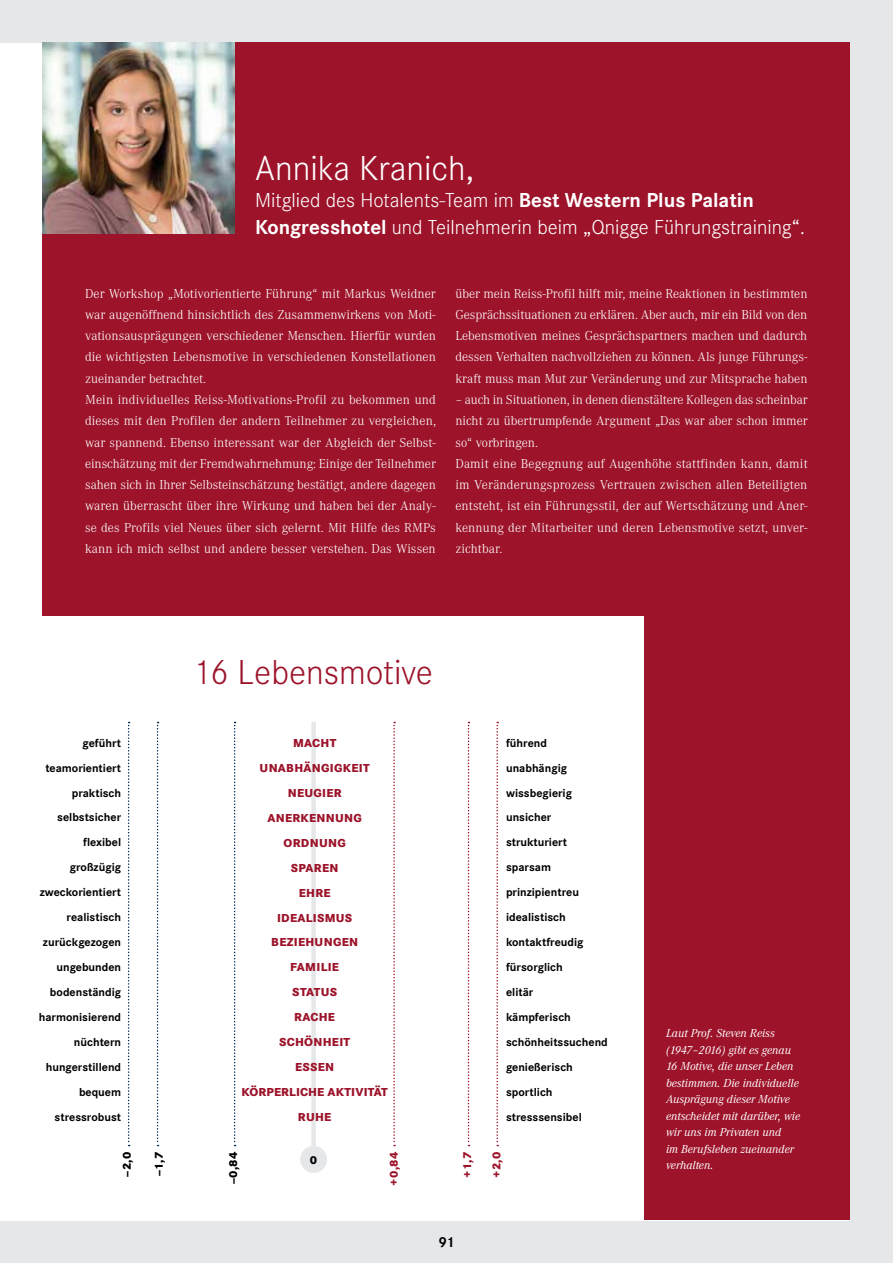
<style>
.page{position:relative;width:893px;height:1263px;background:#e6e7e8}
.page>*{position:absolute;margin:0;border:0;box-sizing:border-box;transform-origin:0 0}
.t1{font:300 36px "Corporate S";color:#fff}
.t2{font:300 36px "Corporate S";color:#9c132a}
.t3{font:300 21px/27px "Corporate S";color:#fff}
.t4{font:700 15px "Corporate S";color:#000}
.t5{font:300 13.5px/21.3px "Corporate A";letter-spacing:.005em;color:#fff}
.t6{font:700 12px/24.9px "Corporate S";color:#000;text-align:right}
.t7{font:italic 12px/16.5px "Corporate A";color:#fff}
.t8{font:800 12px/24.9px "Corporate S";letter-spacing:.025em;color:#9c132a;text-align:center}
.t9{font:800 12px "Corporate S";color:#000}
.s1{font-weight:700}
</style>
<div class="page">
<div style="left:0;top:43px;width:850px;height:1177px;background:#fff"></div>
<div style="left:43px;top:42px;width:807px;height:1178px;background:#9c132a"></div>
<div style="left:0;top:616px;width:643px;height:604px;background:#fff"></div>
<img style="left:43px;top:42px;width:191px;height:192px">
<svg style="left:128px;top:722px;width:2px;height:424px"></svg>
<div style="left:311px;top:722px;width:5px;height:427px;background:#e6e7e8"></div>
<div style="left:300px;top:1146px;width:27px;height:27px;background:#e6e7e8;border-radius:50%"></div>
<svg style="left:496px;top:722px;width:2px;height:424px"></svg>
<svg style="left:393px;top:722px;width:2px;height:424px"></svg>
<svg style="left:468px;top:722px;width:1px;height:424px"></svg>
<svg style="left:234px;top:722px;width:2px;height:424px"></svg>
<svg style="left:157px;top:722px;width:2px;height:424px"></svg>
<h1 class="t1" style="left:255px;top:148px;width:220px">Annika Kranich,</h1>
<h2 class="t3" style="left:255px;top:187px;width:552px">Mitglied des H otalents-Team im <span class="s1">Best Western Plus Palatin<br>Kongresshotel</span> und Teilnehmerin beim „Qnigge Führungstraining“.</h2>
<p class="t5" style="left:85px;top:283px;width:352px">Der Workshop „Motivorientierte Führung“ mit Markus Weidner war augenöffnend hinsichtlich des Zusammenwirkens von Moti&shy;vationsausprägungen verschiedener Menschen. Hierfür wurden die wichtigsten Lebensmotive in verschiedenen Konstellationen zueinander betrachtet.<br>Mein individuelles Reiss-Motivations-Profil zu bekommen und dieses mit den Profilen der andern Teilnehmer zu vergleichen, war spannend. Ebenso interessant war der Abgleich der Selbst&shy;einschätzung mit der Fremdwahrnehmung: Einige der Teilnehmer sahen sich in Ihrer Selbsteinschätzung bestätigt, andere dagegen waren überrascht über ihre Wirkung und haben bei der Analy&shy;se des Profils viel Neues über sich gelernt. Mit Hilfe des RMPs kann ich mich selbst und andere besser verstehen. Das Wissen</p>
<p class="t5" style="left:455px;top:283px;width:354px;text-align:justify">über mein Reiss-Profil hilft mir, meine Reaktionen in bestimmten Gesprächssituationen zu erklären. Aber auch, mir ein Bild von den Lebensmotiven meines Gesprächspartners machen und dadurch dessen Verhalten nachvollziehen zu können. Als junge Führungs&shy;kraft muss man Mut zur Veränderung und zur Mitsprache haben</p>
<p class="t5" style="left:455px;top:389px;width:354px">– auch in Situationen, in denen dienstältere Kollegen das scheinbar nicht zu übertrumpfende Argument „Das war aber schon immer so“ vorbringen.<br>Damit eine Begegnung auf Augenhöhe stattfinden kann, damit im Veränderungsprozess Vertrauen zwischen allen Beteiligten entsteht, ist ein Führungsstil, der auf Wertschätzung und Aner&shy;kennung der Mitarbeiter und deren Lebensmotive setzt, unver&shy;zichtbar.</p>
<h1 class="t2" style="left:194px;top:652px;width:240px">16 Lebensmotive</h1>
<p class="t6" style="left:39px;top:730px;width:84px">geführt teamorientiert praktisch selbstsicher flexibel großzügig zweckorientiert realistisch zurückgezogen ungebunden bodenständig harmonisierend nüchtern hungerstillend bequem stressrobust</p>
<p class="t6" style="left:506px;top:730px;width:103px;text-align:left">führend unabhängig wissbegierig unsicher strukturiert sparsam prinzipientreu idealistisch kontaktfreudig fürsorglich<br>elitär<br>kämpferisch schönheitssuchend genießerisch sportlich stresssensibel</p>
<p class="t9" style="left:120px;top:1177px;width:26px;rotate:-90deg">–2,0</p>
<p class="t9" style="left:152px;top:1176px;width:26px;rotate:-90deg">–1,7</p>
<p class="t9" style="left:226px;top:1184px;width:34px;rotate:-90deg">–0,84</p>
<p class="t8" style="left:455px;top:1177px;width:27px;rotate:-90deg">+1,7</p>
<p class="t8" style="left:484px;top:1178px;width:28px;rotate:-90deg">+2,0</p>
<p class="t8" style="left:242px;top:731px;width:148px">MACHT<br>UNABHÄNGIGKEIT<br>NEUGIER<br>ANERKENNUNG<br>ORDNUNG<br>SPAREN<br>EHRE<br>IDEALISMUS<br>BEZIEHUNGEN<br>FAMILIE<br>STATUS<br>RACHE<br>SCHÖNHEIT<br>ESSEN<br>KÖRPERLICHE AKTIVITÄT<br>RUHE</p>
<p class="t9" style="left:310px;top:1153px;width:9px">0</p>
<p class="t8" style="left:381px;top:1186px;width:35px;rotate:-90deg">+0,84</p>
<p class="t4" style="left:438px;top:1233px;width:18px">91</p>
<p class="t7" style="left:666px;top:1025px;width:136px">Laut Prof. Steven Reiss (1947–2016) gibt es genau<br>16 Motive, die unser Leben bestimmen. Die individuelle<br>Ausprägung dieser Motive entscheidet mit darüber, wie wir uns im Privaten und<br>im Berufsleben zueinander verhalten.</p>
</div>
